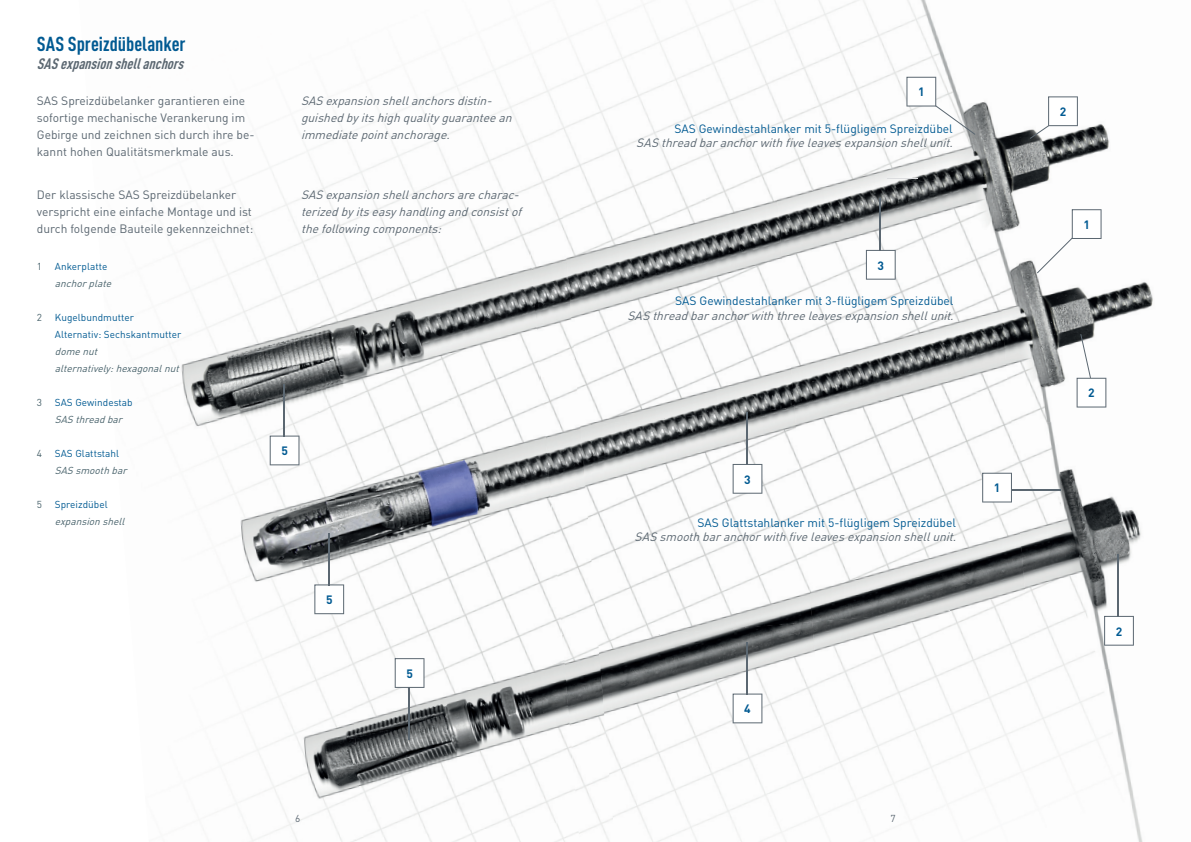
<style>
.page{position:relative;width:1191px;height:842px;background:#fff}
.page>*{position:absolute;margin:0;border:0;box-sizing:border-box;transform-origin:0 0}
.t1{font:700 20px "DIN Cond";color:#015a92}
.t2{font:italic 700 15px "DIN Cond";color:#5b6771}
.t3{font:italic 12px/17px "DIN";color:#5b6771}
.t4{font:12px/17px "DIN";color:#5b6771}
.t5{font:12px "DIN";color:#015a92}
.t6{font:700 12px "DIN";color:#015a92}
.t7{font:10px/17px "DIN";letter-spacing:.005em;color:#015a92}
.t8{font:italic 10px/17px "DIN";color:#47616a}
.t9{font:10px "DIN";color:#47616a}
.t10{font:10px "DIN";color:#5b6771}
</style>
<div class="page">
<img style="left:297px;top:64px;width:212px;height:132px">
<img style="left:509px;top:48px;width:89px;height:786px">
<img style="left:545px;top:0;width:215px;height:212px">
<img style="left:760px;top:0;width:215px;height:193px">
<img style="left:975px;top:96px;width:135px;height:99px">
<img style="left:181px;top:196px;width:129px;height:214px">
<img style="left:310px;top:178px;width:232px;height:232px">
<img style="left:562px;top:193px;width:214px;height:233px">
<img style="left:776px;top:176px;width:232px;height:232px">
<img style="left:993px;top:195px;width:160px;height:216px">
<img style="left:189px;top:410px;width:139px;height:215px">
<img style="left:328px;top:393px;width:232px;height:232px">
<img style="left:580px;top:408px;width:214px;height:232px">
<img style="left:794px;top:390px;width:232px;height:232px">
<img style="left:1011px;top:411px;width:130px;height:251px">
<img style="left:217px;top:625px;width:128px;height:217px">
<img style="left:345px;top:607px;width:232px;height:214px">
<img style="left:598px;top:622px;width:214px;height:220px">
<img style="left:812px;top:604px;width:232px;height:214px">
<img style="left:1031px;top:662px;width:112px;height:180px">
<img style="left:328px;top:821px;width:251px;height:21px">
<img style="left:759px;top:818px;width:287px;height:24px">
<svg style="left:891px;top:812px;width:4px;height:8px"></svg>
<svg style="left:295px;top:812px;width:5px;height:8px"></svg>
<svg style="left:732px;top:464px;width:30px;height:30px"></svg>
<hr style="left:746px;top:412px;width:1px;height:53px;background:#5b6771">
<svg style="left:732px;top:693px;width:30px;height:30px"></svg>
<hr style="left:746px;top:642px;width:1px;height:52px;background:#5b6771">
<svg style="left:866px;top:250px;width:29px;height:30px"></svg>
<hr style="left:879px;top:198px;width:1px;height:53px;background:#5b6771">
<svg style="left:1076px;top:334px;width:30px;height:73px"></svg>
<svg style="left:1029px;top:96px;width:48px;height:43px"></svg>
<hr style="left:887px;top:178px;width:30px;height:1px;background:#dcdddf">
<svg style="left:1037px;top:209px;width:64px;height:64px"></svg>
<svg style="left:906px;top:77px;width:69px;height:58px"></svg>
<hr style="left:1011px;top:489px;width:49px;height:1px;background:#5b6771">
<svg style="left:982px;top:473px;width:30px;height:29px"></svg>
<svg style="left:1104px;top:616px;width:29px;height:30px"></svg>
<hr style="left:1117px;top:554px;width:1px;height:62px;background:#5b6771">
<svg style="left:314px;top:584px;width:30px;height:30px"></svg>
<hr style="left:328px;top:533px;width:1px;height:52px;background:#5b6771">
<svg style="left:395px;top:658px;width:29px;height:30px"></svg>
<hr style="left:408px;top:687px;width:1px;height:53px;background:#5b6771">
<svg style="left:270px;top:436px;width:29px;height:29px"></svg>
<hr style="left:283px;top:384px;width:1px;height:52px;background:#5b6771">
<h1 class="t1" style="left:37px;top:32px;width:150px">SAS Spreizdübelanker</h1>
<p class="t2" style="left:37px;top:54px;width:153px">SASexpansionshellanchors</p>
<p class="t4" style="left:37px;top:92px;width:219px">SAS Spreizdübelanker garantieren eine sofortige mechanische Verankerung im Gebirge und zeichnen sich durch ihre be&shy;kannt hohen Qualitätsmerkmale aus.</p>
<p class="t4" style="left:37px;top:186px;width:218px">Der klassische SAS Spreizdübelanker verspricht eine einfache Montage und ist durch folgende Bauteile gekennzeichnet:</p>
<p class="t9" style="left:37px;top:260px;width:7px">1</p>
<p class="t7" style="left:55px;top:258px;width:54px">Ankerplatte</p>
<p class="t8" style="left:55px;top:275px;width:61px">anchorplate</p>
<p class="t9" style="left:37px;top:311px;width:7px">2</p>
<p class="t7" style="left:55px;top:309px;width:128px">Kugelbundmutter<br>Alternativ: Sechskantmutter</p>
<p class="t8" style="left:55px;top:343px;width:129px">domenut alternatively:hexagonalnut</p>
<p class="t9" style="left:37px;top:396px;width:7px">3</p>
<p class="t7" style="left:55px;top:394px;width:79px">SAS Gewindestab</p>
<p class="t8" style="left:55px;top:411px;width:72px">SAS threadbar</p>
<p class="t9" style="left:37px;top:447px;width:7px">4</p>
<p class="t7" style="left:55px;top:445px;width:66px">SAS Glattstahl</p>
<p class="t8" style="left:55px;top:462px;width:76px">SAS smoothbar</p>
<p class="t9" style="left:37px;top:498px;width:7px">5</p>
<p class="t7" style="left:55px;top:496px;width:54px">Spreizdübel</p>
<p class="t8" style="left:55px;top:513px;width:74px">expansionshell</p>
<p class="t3" style="left:301px;top:92px;width:216px">SASexpansionshellanchorsdistin&shy;guishedbyitshighqualityguaranteean immediatepointanchorage.</p>
<p class="t3" style="left:301px;top:186px;width:225px">SASexpansionshellanchorsarecharac&shy;terizedbyitseasyhandlingandconsistof thefollowingcomponents:</p>
<p class="t6" style="left:281px;top:444px;width:8px">5</p>
<p class="t6" style="left:326px;top:593px;width:8px">5</p>
<p class="t6" style="left:406px;top:666px;width:8px">5</p>
<p class="t6" style="left:918px;top:85px;width:8px">1</p>
<p class="t5" style="left:674px;top:121px;width:280px">SAS Gewindestahlanker mit 5-flügligem Spreizdübel</p>
<p class="t3" style="left:636px;top:134px;width:322px">SASthreadbaranchorwithfiveleavesexpansionshellunit.</p>
<p class="t6" style="left:877px;top:258px;width:8px">3</p>
<p class="t5" style="left:675px;top:294px;width:280px">SAS Gewindestahlanker mit 3-flügligem Spreizdübel</p>
<p class="t3" style="left:627px;top:307px;width:331px">SASthreadbaranchorwiththreeleavesexpansionshellunit.</p>
<p class="t6" style="left:744px;top:472px;width:8px">3</p>
<p class="t5" style="left:697px;top:515px;width:260px">SAS Glattstahlanker mit 5-flügligem Spreizdübel</p>
<p class="t3" style="left:634px;top:528px;width:327px">SASsmoothbaranchorwithfiveleavesexpansionshellunit.</p>
<p class="t6" style="left:993px;top:481px;width:8px">1</p>
<p class="t6" style="left:744px;top:702px;width:8px">4</p>
<p class="t4" style="left:295px;top:807px;width:8px">6</p>
<p class="t4" style="left:890px;top:807px;width:8px">7</p>
<p class="t10" style="left:295px;top:812px;width:7px">6</p>
<p class="t10" style="left:890px;top:812px;width:7px">7</p>
<p class="t6" style="left:1059px;top:105px;width:8px">2</p>
<p class="t6" style="left:1083px;top:217px;width:8px">1</p>
<p class="t6" style="left:1088px;top:386px;width:8px">2</p>
<p class="t6" style="left:1115px;top:624px;width:8px">2</p>
</div>
